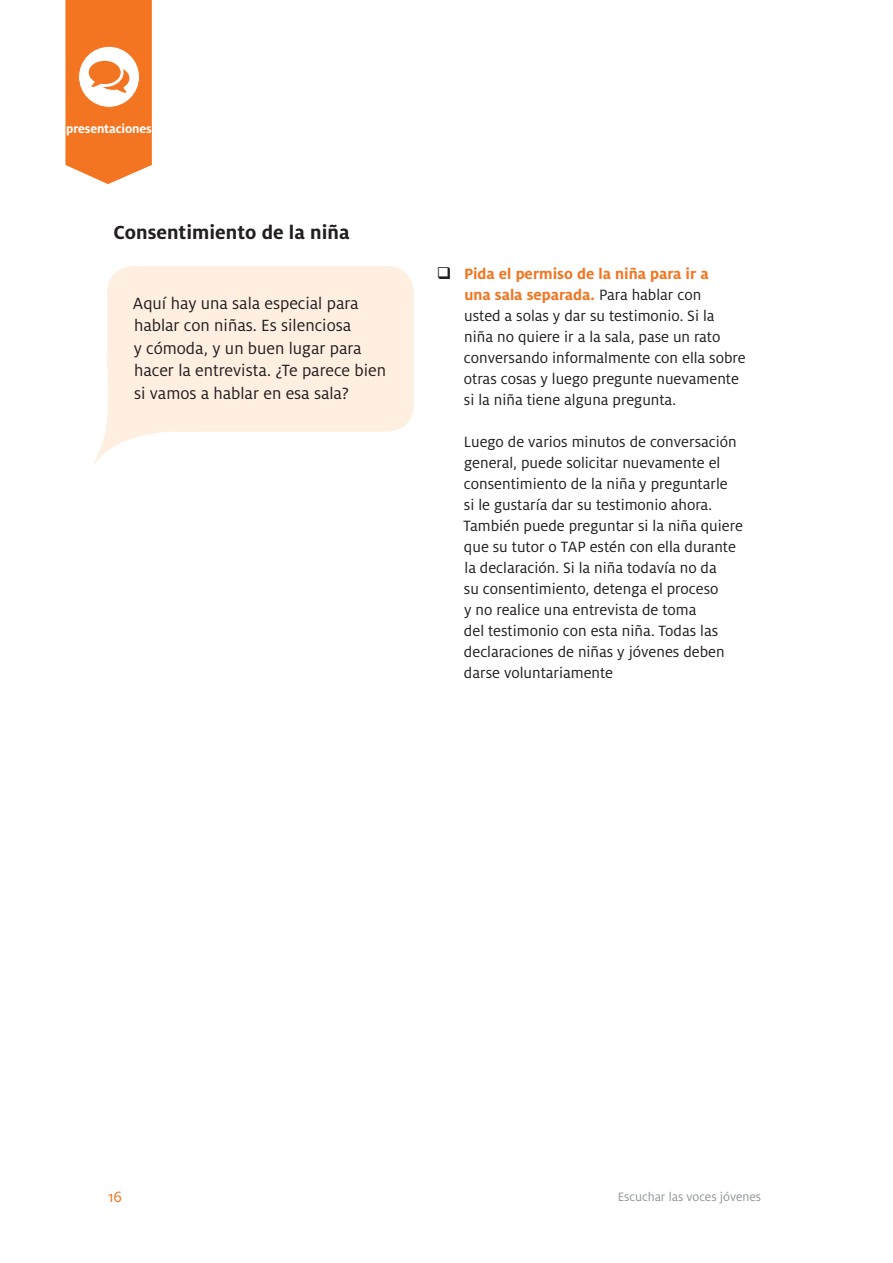
<style>
.page{position:relative;width:893px;height:1263px;background:#fff}
.page>*{position:absolute;margin:0;border:0;box-sizing:border-box;transform-origin:0 0}
.B_head{font:700 21px "Milo OT";color:#231f20}
.bubble_text{font:18px/22.5px "Milo OT";color:#231f20}
.t1{font:16.5px/21px "Milo OT";color:#231f20}
.t2{font:16.5px "Milo OT";color:#f47521}
.t3{font:13.5px "Milo OT";color:#939598}
.t4{font:700 13.5px "Milo OT";letter-spacing:-.01em;color:#fff}
.s1{font-weight:700;color:#f47521}
</style>
<div class="page">
<div style="left:107px;top:266px;width:307px;height:166px;background:#feefe1"></div>
<svg style="left:94px;top:353px;width:108px;height:110px"></svg>
<svg style="left:65px;top:0;width:87px;height:184px"></svg>
<p class="t4" style="left:66px;top:121px;width:87px">presentaciones</p>
<p class="B_head" style="left:113px;top:220px;width:238px">Consentimiento de la niña</p>
<p class="bubble_text" style="left:133px;top:292px;width:255px">Aquí hay una sala especial para hablar con niñas. Es silenciosa<br>y cómoda, y un buen lugar para hacer la entrevista. ¿Te parece bien si vamos a hablar en esa sala?</p>
<p class="t1" style="left:464px;top:264px;width:283px"><span class="s1">Pida el permiso de la niña para ir a<br>una sala separada.</span> Para hablar con<br>usted a solas y dar su testimonio. Si la niña no quiere ir a la sala, pase un rato conversando informalmente con ella sobre otras cosas y luego pregunte nuevamente si la niña tiene alguna pregunta.</p>
<p class="t1" style="left:463px;top:432px;width:281px">Luego de varios minutos de conversación general, puede solicitar nuevamente el consentimiento de la niña y preguntarle<br>si le gustaría dar su testimonio ahora.<br>También puede preguntar si la niña quiere que su tutor o TAP estén con ella durante la declaración. Si la niña todavía no da<br>su consentimiento, detenga el proceso<br>y no realice una entrevista de toma<br>del testimonio con esta niña. Todas las declaraciones de niñas y jóvenes deben darse voluntariamente</p>
<p class="t2" style="left:108px;top:1188px;width:16px">16</p>
<p class="t3" style="left:618px;top:1189px;width:145px">Escuchar las voces jóvenes</p>
</div>
